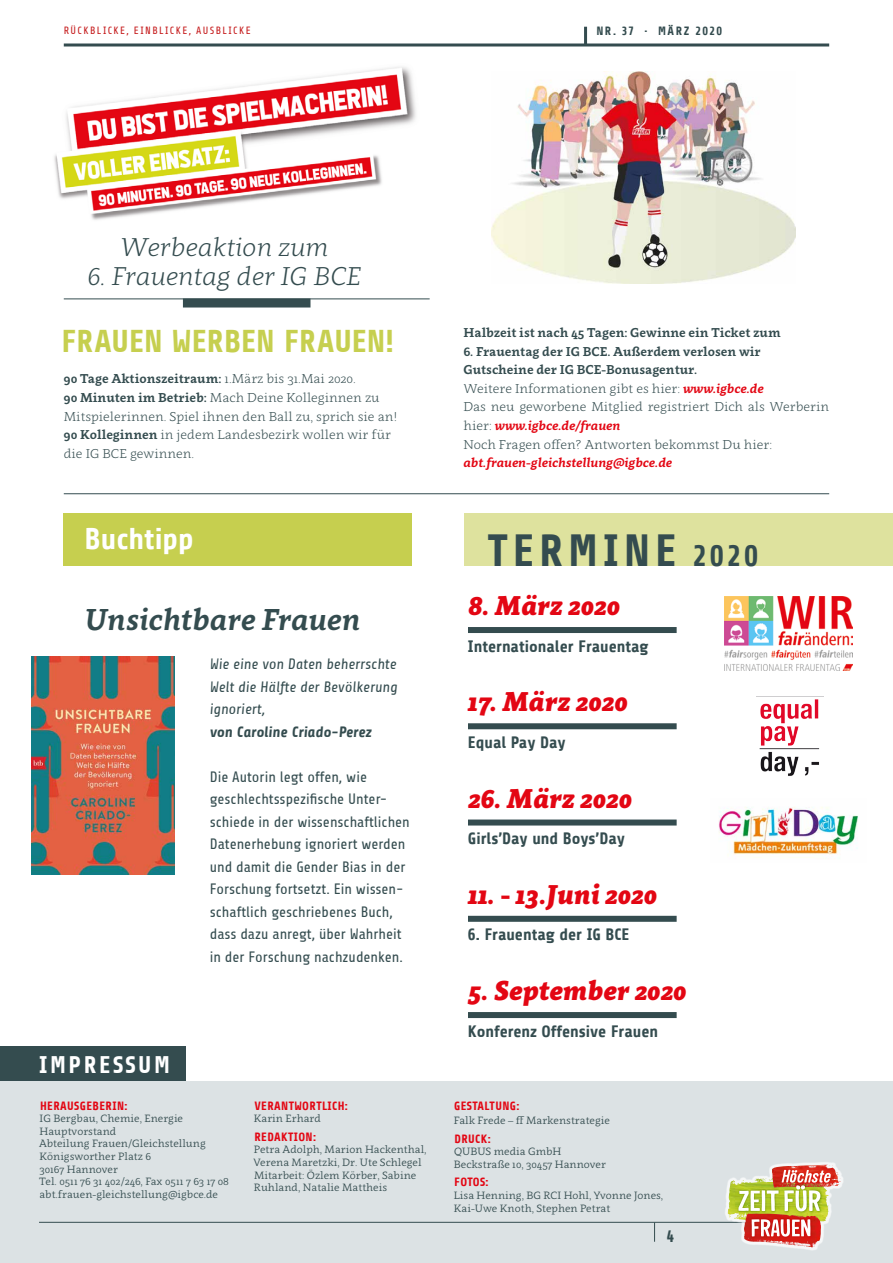
<style>
.page{position:relative;width:893px;height:1263px;background:#fff}
.page>*{position:absolute;margin:0;border:0;box-sizing:border-box;transform-origin:0 0}
.t1{font:700 45px "Share";letter-spacing:.11em;color:#344c4f}
.t2{font:700 31.5px "Share";color:#c6cf4f}
.t3{font:italic 700 30px "Clavo";color:#344c4f}
.t4{font:700 30px "Share";color:#fff}
.t5{font:italic 900 27px "Clavo";color:#e30613}
.t6{font:italic 300 25.5px "Clavo";color:#344c4f}
.t7{font:700 24px "Share";letter-spacing:.11em;color:#fff}
.t8{font:700 16.5px "Share";color:#344c4f}
.t9{font:15px/22.5px "Share";color:#344c4f}
.t10{font:italic 15px/22.5px "Share";color:#344c4f;text-align:justify}
.t11{font:italic 700 15px "Share";color:#344c4f}
.t12{font:300 12.75px/18.6px "Clavo";color:#344c4f}
.t13{font:700 12.75px "Clavo";color:#344c4f}
.t14{font:italic 700 12.75px "Clavo";color:#e30613}
.t15{font:700 12px "Share";letter-spacing:.035em;color:#e30613}
.t16{font:700 12px "Share";letter-spacing:.12em;color:#344c4f}
.t17{font:10.5px/12.6px "Clavo";color:#344c4f}
.t18{font:10.5px "Share";letter-spacing:.135em;color:#c51a1b}
.s1{font-weight:700}
.s2{font-weight:700;font-style:italic;color:#e30613}
.s3{font-size:30px}
</style>
<div class="page">
<img style="left:54px;top:67px;width:362px;height:153px">
<hr style="left:64px;top:298px;width:366px;height:1px;background:#344c4f">
<hr style="left:64px;top:493px;width:765px;height:1px;background:#344c4f">
<div style="left:183px;top:298px;width:127px;height:9px;background:#344c4f"></div>
<div style="left:0;top:1081px;width:893px;height:182px;background:#dce2e4"></div>
<hr style="left:39px;top:1222px;width:728px;height:1px;background:#344c4f">
<img style="left:759px;top:699px;width:61px;height:77px">
<img style="left:491px;top:72px;width:305px;height:212px">
<div style="left:464px;top:513px;width:429px;height:53px;background:#dee29e"></div>
<div style="left:468px;top:723px;width:209px;height:6px;background:#344c4f"></div>
<div style="left:468px;top:627px;width:209px;height:6px;background:#344c4f"></div>
<div style="left:468px;top:819px;width:209px;height:6px;background:#344c4f"></div>
<div style="left:468px;top:916px;width:209px;height:6px;background:#344c4f"></div>
<div style="left:468px;top:1012px;width:209px;height:6px;background:#344c4f"></div>
<div style="left:64px;top:513px;width:348px;height:53px;background:#c6cf4f"></div>
<img style="left:724px;top:596px;width:128px;height:74px">
<img style="left:31px;top:657px;width:144px;height:217px">
<img style="left:718px;top:807px;width:140px;height:52px">
<div style="left:0;top:1046px;width:186px;height:35px;background:#344c4f"></div>
<div style="left:724px;top:1161px;width:120px;height:90px;background:#fff;opacity:.75"></div>
<img style="left:736px;top:1183px;width:2px;height:31px">
<img style="left:738px;top:1165px;width:93px;height:78px">
<hr style="left:64px;top:44px;width:765px;height:3px;background:#344c4f">
<hr style="left:584px;top:27px;width:3px;height:19px;background:#344c4f">
<svg style="left:654px;top:1222px;width:1px;height:20px"></svg>
<p class="t18" style="left:64px;top:25px;width:188px">RÜCKBLICKE, EINBLICKE, AUSBLICKE</p>
<p class="t16" style="left:596px;top:24px;width:127px">NR. 37 · MÄRZ 2020</p>
<h3 class="t6" style="left:120px;top:230px;width:210px">Werbeaktion zum</h3>
<h3 class="t6" style="left:87px;top:258px;width:275px">6. Frauentag der IG BCE</h3>
<h2 class="t2" style="left:61px;top:324px;width:334px">FRAUEN WERBEN FRAUEN!</h2>
<p class="t12" style="left:64px;top:369px;width:335px"><span class="s1">90 Tage Aktionszeitraum:</span> 1.März bis 31.Mai 2020.<br><span class="s1">90 Minuten im Betrieb:</span> Mach Deine Kolleginnen zu Mitspielerinnen. Spiel ihnen den Ball zu, sprich sie an!<br><span class="s1">90 Kolleginnen</span> in jedem Landesbezirk wollen wir für die IG BCE gewinnen.</p>
<h3 class="t4" style="left:84px;top:523px;width:111px">Buchtipp</h3>
<h3 class="t3" style="left:84px;top:598px;width:277px">Unsichtbare Frauen</h3>
<p class="t10" style="left:210px;top:653px;width:189px">Wie eine von Daten beherrschte Welt die Hälfte der Bevölkerung ignoriert,</p>
<p class="t11" style="left:210px;top:723px;width:164px">von Caroline Criado-Perez</p>
<p class="t9" style="left:210px;top:766px;width:202px">Die Autorin legt offen, wie geschlechtsspezifische Unter&shy;schiede in der wissenschaftlichen<br>Datenerhebung ignoriert werden und damit die Gender Bias in der<br>Forschung fortsetzt. Ein wissen&shy;schaftlich geschriebenes Buch, dass dazu anregt, über Wahrheit in der Forschung nachzudenken.</p>
<h3 class="t7" style="left:39px;top:1051px;width:132px">IMPRESSUM</h3>
<p class="t15" style="left:40px;top:1099px;width:89px">HERAUSGEBERIN:</p>
<p class="t17" style="left:39px;top:1112px;width:191px">IG Bergbau, Chemie, Energie<br>Hauptvorstand<br>Abteilung Frauen/Gleichstellung<br>Königsworther Platz 6<br>30167 Hannover<br>Tel. 0511 76 31 402/246, Fax 0511 7 63 17 08 abt.frauen-gleichstellung@igbce.de</p>
<p class="t15" style="left:254px;top:1099px;width:95px">VERANTWORTLICH:</p>
<p class="t17" style="left:254px;top:1112px;width:69px">Karin Erhard</p>
<p class="t15" style="left:254px;top:1130px;width:63px">REDAKTION:</p>
<p class="t17" style="left:254px;top:1143px;width:174px">Petra Adolph, Marion Hackenthal,<br>Verena Maretzki, Dr. Ute Schlegel<br>Mitarbeit: Özlem Körber, Sabine<br>Ruhland, Natalie Mattheis</p>
<p class="t13" style="left:463px;top:323px;width:319px">Halbzeit ist nach 45 Tagen: Gewinne ein Ticket zum</p>
<p class="t12" style="left:463px;top:341px;width:367px"><span class="s1">6. Frauentag der IG BCE. Außerdem verlosen wir Gutscheine der IG BCE-Bonusagentur.<br></span>Weitere Informationen gibt es hier: <span class="s2">www.igbce.de<br></span>Das neu geworbene Mitglied registriert Dich als Werberin hier: <span class="s2">www.igbce.de/frauen<br></span>Noch Fragen offen? Antworten bekommst Du hier:</p>
<p class="t14" style="left:463px;top:454px;width:210px">abt.frauen-gleichstellung@igbce.de</p>
<h1 class="t1" style="left:488px;top:526px;width:272px">TERMINE <span class="s3">2020</span></h1>
<h3 class="t5" style="left:468px;top:586px;width:154px">8. März 2020</h3>
<p class="t8" style="left:468px;top:637px;width:182px">Internationaler Frauentag</p>
<h3 class="t5" style="left:468px;top:682px;width:161px">17. März 2020</h3>
<p class="t8" style="left:468px;top:733px;width:99px">Equal Pay Day</p>
<h3 class="t5" style="left:468px;top:778px;width:166px">26. März 2020</h3>
<p class="t8" style="left:468px;top:829px;width:158px">Girls’Day und Boys’Day</p>
<h3 class="t5" style="left:468px;top:874px;width:191px">11. - 13.Juni 2020</h3>
<p class="t8" style="left:468px;top:926px;width:163px">6. Frauentag der IG BCE</p>
<h3 class="t5" style="left:468px;top:971px;width:220px">5. September 2020</h3>
<p class="t8" style="left:468px;top:1022px;width:192px">Konferenz Offensive Frauen</p>
<p class="t15" style="left:454px;top:1099px;width:67px">GESTALTUNG:</p>
<p class="t17" style="left:454px;top:1113px;width:157px">Falk Frede – ff Markenstrategie</p>
<p class="t15" style="left:454px;top:1132px;width:38px">DRUCK:</p>
<p class="t17" style="left:454px;top:1145px;width:154px">QUBUS media GmbH<br>Beckstraße 10, 30457 Hannover</p>
<p class="t15" style="left:454px;top:1176px;width:36px">FOTOS:</p>
<p class="t17" style="left:454px;top:1189px;width:211px">Lisa Henning, BG RCI Hohl, Yvonne Jones,<br>Kai-Uwe Knoth, Stephen Petrat</p>
<p class="t8" style="left:666px;top:1227px;width:9px">4</p>
</div>
